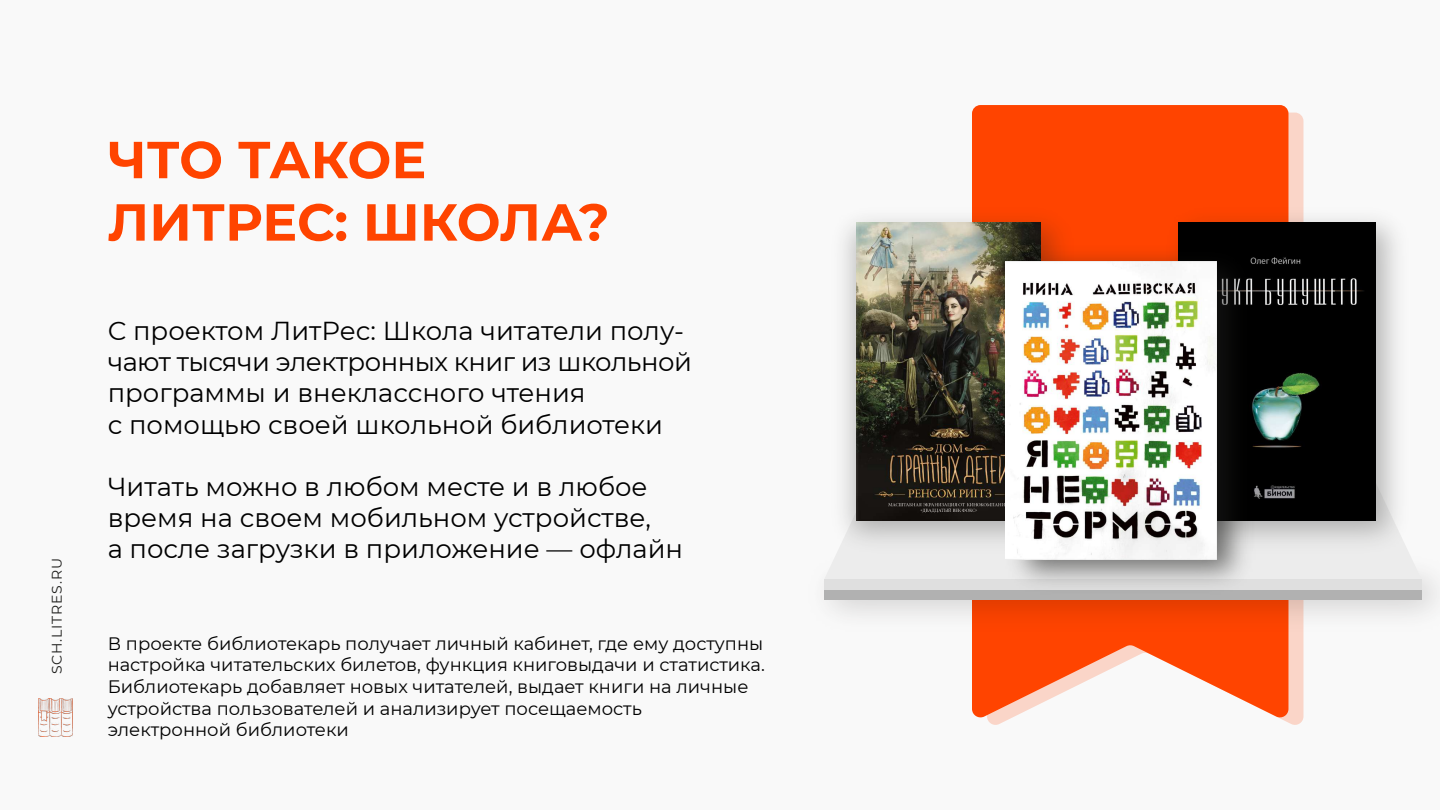
<style>
.page{position:relative;width:1440px;height:810px;background:#f9f9f9}
.page>*{position:absolute;margin:0;border:0;box-sizing:border-box;transform-origin:0 0}
.t1{font:700 51.97px/62.4px "Montserrat";color:#f40}
.t2{font:25.95px/31.1px "Montserrat";color:#000}
.t3{font:18px/21.6px "Montserrat";color:#000}
.t4{font:14.02px "Montserrat";letter-spacing:.06em;color:#1d1d1b}
</style>
<div class="page">
<svg style="left:987px;top:113px;width:316px;height:612px;fill:#fad5c8"></svg>
<svg style="left:972px;top:105px;width:316px;height:614px;fill:#f40"></svg>
<img style="left:824px;top:575px;width:611px;height:69px">
<div style="left:824px;top:579px;width:597px;height:20px;background:#b1b1b1"></div>
<div style="left:824px;top:579px;width:597px;height:10px;background:#dfdfdf"></div>
<div style="left:824px;top:556px;width:597px;height:23px;background:#ececec"></div>
<img style="left:1163px;top:204px;width:247px;height:352px">
<img style="left:1178px;top:223px;width:198px;height:298px">
<img style="left:836px;top:204px;width:242px;height:352px">
<img style="left:856px;top:222px;width:185px;height:299px">
<img style="left:38px;top:699px;width:35px;height:37px">
<img style="left:1002px;top:243px;width:255px;height:347px">
<img style="left:1005px;top:261px;width:211px;height:298px">
<p class="t4" style="left:47px;top:674px;width:118px;rotate:-90deg">SCH.LITRES.RU</p>
<h1 class="t1" style="left:108px;top:126px;width:503px">ЧТО ТАКОЕ<br>ЛИТРЕС: ШКОЛА?</h1>
<h2 class="t2" style="left:108px;top:315px;width:586px">С проектом ЛитРес: Школа читатели полу&shy;чают тысячи электронных книг из школьной программы и внеклассного чтения<br>с помощью своей школьной библиотеки</h2>
<h2 class="t2" style="left:108px;top:470px;width:577px">Читать можно в любом месте и в любое время на своем мобильном устройстве,<br>а после загрузки в приложение — офлайн</h2>
<p class="t3" style="left:108px;top:632px;width:659px">В проекте библиотекарь получает личный кабинет, где ему доступны настройка читательских билетов, функция книговыдачи и статистика.<br>Библиотекарь добавляет новых читателей, выдает книги на личные устройства пользователей и анализирует посещаемость электронной библиотеки</p>
</div>
